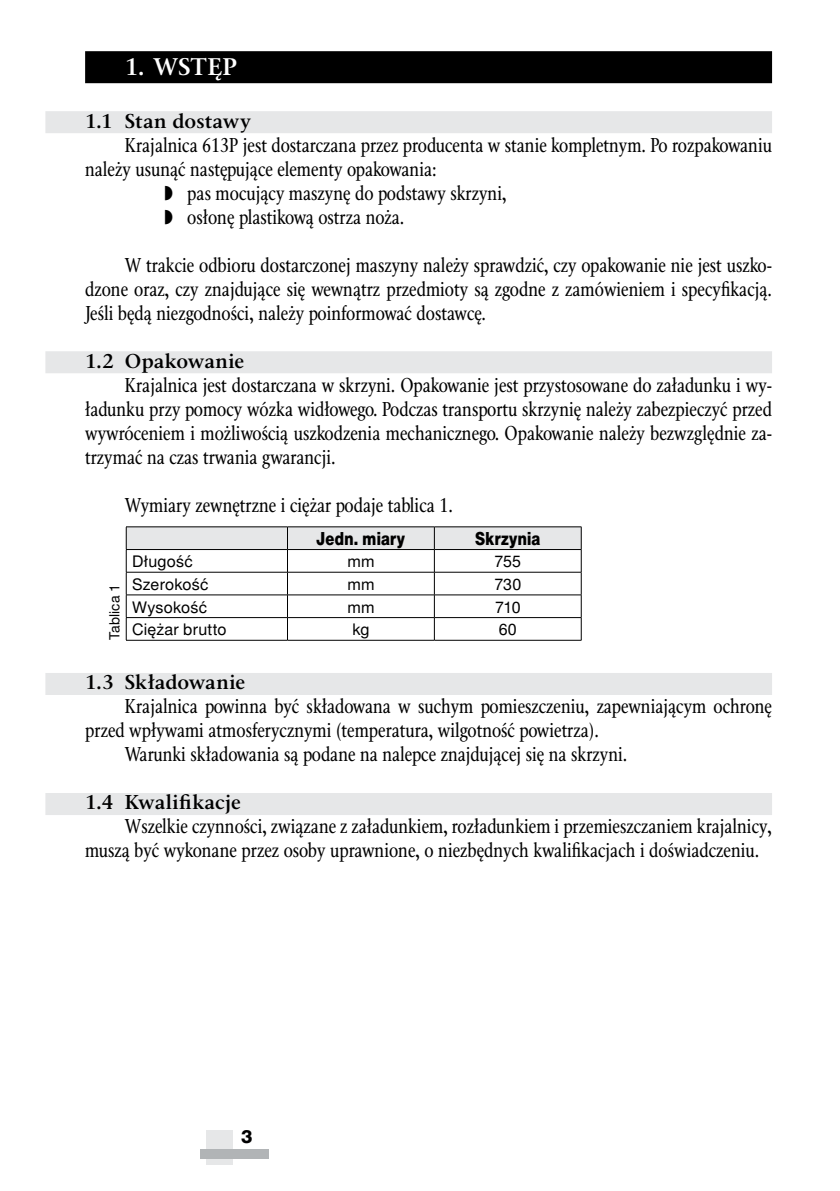
<style>
.page{position:relative;width:840px;height:1191px;background:#fff}
.page>*{position:absolute;margin:0;border:0;box-sizing:border-box;transform-origin:0 0}
.t1{font:700 24px "Classic EFN";letter-spacing:.005em;color:#fff}
.t2{font:20px/24px "Classic Cnd EFN";color:#000;text-align:justify}
.t3{font:700 20px "Classic EFN";color:#000}
.t4{font:18px "Switzer Cnd PSEFN Heavy";letter-spacing:.015em;color:#000}
.t5{font:18px "Switzer EFN Heavy";color:#000}
.t6{font:16px "Switzer PSEFN";letter-spacing:.015em;color:#000}
.t7{font:14px "Switzer EFN";color:#000}
.s1{font-family:"Dixieland Normal"}
</style>
<div class="page">
<div style="left:206px;top:1130px;width:26px;height:34px;background:#e6e7e8"></div>
<div style="left:200px;top:1149px;width:68px;height:9px;background:#b1b4b6"></div>
<hr style="left:126px;top:526px;width:161px;height:1px;background:#000">
<hr style="left:287px;top:526px;width:147px;height:1px;background:#000">
<hr style="left:434px;top:526px;width:147px;height:1px;background:#000">
<svg style="left:126px;top:527px;width:455px;height:113px"></svg>
<hr style="left:126px;top:640px;width:161px;height:1px;background:#000">
<hr style="left:287px;top:640px;width:147px;height:1px;background:#000">
<hr style="left:434px;top:640px;width:147px;height:1px;background:#000">
<div style="left:85px;top:51px;width:686px;height:32px;background:#000"></div>
<div style="left:45px;top:111px;width:726px;height:22px;background:#e6e7e8"></div>
<div style="left:45px;top:351px;width:726px;height:22px;background:#e6e7e8"></div>
<div style="left:45px;top:673px;width:726px;height:22px;background:#e6e7e8"></div>
<div style="left:45px;top:793px;width:726px;height:22px;background:#e6e7e8"></div>
<p class="t1" style="left:125px;top:52px;width:114px">1. WSTĘP</p>
<p class="t3" style="left:85px;top:109px;width:167px">1.1 Stan dostawy</p>
<p class="t2" style="left:125px;top:134px;width:648px">Krajalnica 613P jest dostarczana przez producenta w stanie kompletnym. Po rozpakowaniu</p>
<p class="t2" style="left:85px;top:158px;width:353px">należy usunąć następujące elementy opakowania:</p>
<p class="t2" style="left:164px;top:182px;width:343px"><span class="s1">w</span> pas mocujący maszynę do podstawy skrzyni,</p>
<p class="t2" style="left:164px;top:206px;width:241px"><span class="s1">w</span> osłonę plastikową ostrza noża.</p>
<p class="t2" style="left:85px;top:254px;width:688px;text-indent:40px">W trakcie odbioru dostarczonej maszyny należy sprawdzić, czy opakowanie nie jest uszko&shy;dzone oraz, czy znajdujące się wewnątrz przedmioty są zgodne z zamówieniem i specyfikacją.<br>Jeśli będą niezgodności, należy poinformować dostawcę.</p>
<p class="t3" style="left:85px;top:349px;width:160px">1.2 Opakowanie</p>
<p class="t2" style="left:85px;top:374px;width:688px;text-indent:40px">Krajalnica jest dostarczana w skrzyni. Opakowanie jest przystosowane do załadunku i wy&shy;ładunku przy pomocy wózka widłowego. Podczas transportu skrzynię należy zabezpieczyć przed wywróceniem i możliwością uszkodzenia mechanicznego. Opakowanie należy bezwzględnie za&shy;trzymać na czas trwania gwarancji.</p>
<p class="t2" style="left:125px;top:494px;width:329px">Wymiary zewnętrzne i ciężar podaje tablica 1.</p>
<p class="t7" style="left:106px;top:640px;width:58px;rotate:-90deg">Tablica 1</p>
<p class="t4" style="left:316px;top:528px;width:90px">Jedn. miary</p>
<p class="t4" style="left:475px;top:528px;width:67px">Skrzynia</p>
<p class="t6" style="left:132px;top:552px;width:62px">Długość</p>
<p class="t6" style="left:347px;top:552px;width:29px">mm</p>
<p class="t6" style="left:494px;top:552px;width:28px">755</p>
<p class="t6" style="left:132px;top:575px;width:78px">Szerokość</p>
<p class="t6" style="left:347px;top:575px;width:29px">mm</p>
<p class="t6" style="left:494px;top:575px;width:28px">730</p>
<p class="t6" style="left:132px;top:597px;width:76px">Wysokość</p>
<p class="t6" style="left:347px;top:597px;width:29px">mm</p>
<p class="t6" style="left:494px;top:597px;width:27px">710</p>
<p class="t6" style="left:132px;top:620px;width:96px">Ciężar brutto</p>
<p class="t6" style="left:352px;top:620px;width:19px">kg</p>
<p class="t6" style="left:498px;top:620px;width:20px">60</p>
<p class="t3" style="left:85px;top:670px;width:161px">1.3 Składowanie</p>
<p class="t2" style="left:125px;top:695px;width:648px">Krajalnica powinna być składowana w suchym pomieszczeniu, zapewniającym ochronę</p>
<p class="t2" style="left:85px;top:719px;width:515px">przed wpływami atmosferycznymi (temperatura, wilgotność powietrza).</p>
<p class="t2" style="left:125px;top:743px;width:503px">Warunki składowania są podane na nalepce znajdującej się na skrzyni.</p>
<p class="t3" style="left:85px;top:790px;width:157px">1.4 Kwalifikacje</p>
<p class="t2" style="left:85px;top:815px;width:688px;text-indent:40px">Wszelkie czynności, związane z załadunkiem, rozładunkiem i przemieszczaniem krajalnicy, muszą być wykonane przez osoby uprawnione, o niezbędnych kwalifikacjach i doświadczeniu.</p>
<p class="t5" style="left:241px;top:1126px;width:13px">3</p>
</div>
